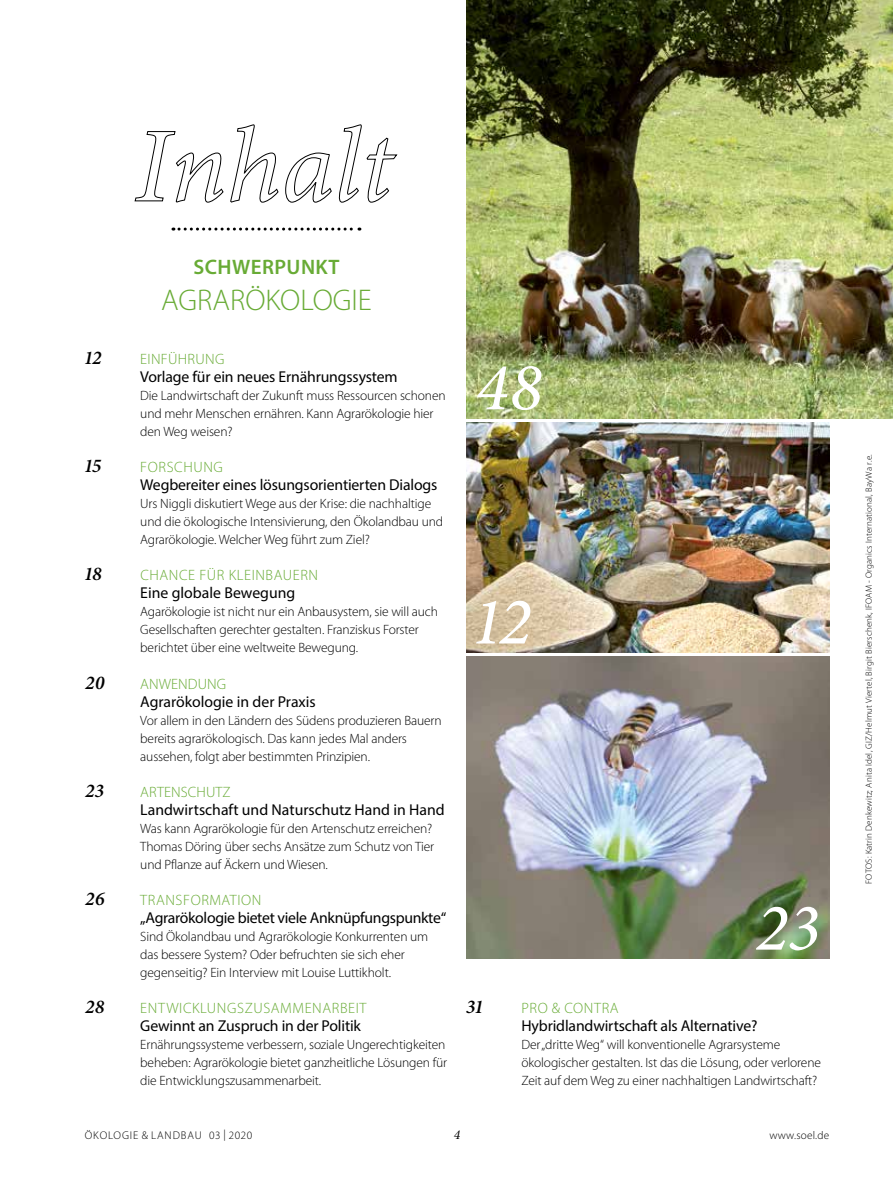
<style>
.page{position:relative;width:893px;height:1191px;background:#fff}
.page>*{position:absolute;margin:0;border:0;box-sizing:border-box;transform-origin:0 0}
.t1{font:italic 500 68.25px "Minion Pro";color:#fff}
.t2{font:italic 500 67.5px "Minion Pro";color:#fff}
.t3{font:300 30px "Myriad Pro";color:#68ab35}
.t4{font:600 21px "Myriad Pro";letter-spacing:.02em;color:#68ab35}
.t5{font:italic 600 19.5px "Minion Pro";letter-spacing:.01em;color:#000}
.t6{font:15.75px "Myriad Pro";letter-spacing:-.01em;color:#000}
.t7{font:300 15px "Myriad Pro";letter-spacing:.04em;color:#68ab35}
.t8{font:300 15px "Myriad Pro";letter-spacing:.005em;color:#68ab35}
.t9{font:300 15px "Myriad Pro";letter-spacing:.02em;color:#68ab35}
.t10{font:300 13.5px/18px "Myriad Pro";letter-spacing:-.01em;color:#000}
.t11{font:italic 13.5px "Minion Pro";color:#000}
.t12{font:300 11.25px "Myriad Pro";letter-spacing:.08em;color:#000}
.t13{font:300 11.25px "Myriad Pro";letter-spacing:.02em;color:#000}
.t14{font:300 9px "Myriad Pro";letter-spacing:.015em;color:#000}
</style>
<div class="page">
<svg style="left:134px;top:124px;width:264px;height:79px"></svg>
<svg style="left:173px;top:227px;width:187px;height:3px"></svg>
<img style="left:466px;top:0;width:427px;height:418px">
<img style="left:466px;top:423px;width:363px;height:229px">
<img style="left:466px;top:656px;width:363px;height:302px">
<h3 class="t4" style="left:194px;top:254px;width:148px">SCHWERPUNKT</h3>
<h3 class="t3" style="left:161px;top:284px;width:212px">AGRARÖKOLOGIE</h3>
<h3 class="t5" style="left:85px;top:344px;width:18px">12</h3>
<p class="t9" style="left:140px;top:351px;width:86px">EINFÜHRUNG</p>
<p class="t6" style="left:140px;top:367px;width:259px">Vorlage für ein neues Ernährungssystem</p>
<p class="t10" style="left:140px;top:387px;width:307px">Die Landwirtschaft der Zukunft muss Ressourcen schonen und mehr Menschen ernähren. Kann Agrarökologie hier den Weg weisen?</p>
<h3 class="t5" style="left:85px;top:452px;width:18px">15</h3>
<p class="t7" style="left:140px;top:459px;width:84px">FORSCHUNG</p>
<p class="t6" style="left:140px;top:475px;width:299px">Wegbereiter eines lösungsorientierten Dialogs</p>
<p class="t10" style="left:140px;top:495px;width:304px">Urs Niggli diskutiert Wege aus der Krise: die nachhaltige und die ökologische Intensivierung, den Ökolandbau und<br>Agrarökologie. Welcher Weg führt zum Ziel?</p>
<h3 class="t5" style="left:85px;top:560px;width:18px">18</h3>
<p class="t7" style="left:140px;top:567px;width:179px">CHANCE FÜR KLEINBAUERN</p>
<p class="t6" style="left:140px;top:583px;width:156px">Eine globale Bewegung</p>
<p class="t10" style="left:140px;top:603px;width:299px">Agarökologie ist nicht nur ein Anbausystem, sie will auch<br>Gesellschaften gerechter gestalten. Franziskus Forster berichtet über eine weltweite Bewegung.</p>
<h3 class="t5" style="left:85px;top:668px;width:21px">20</h3>
<p class="t8" style="left:140px;top:675px;width:87px">ANWENDUNG</p>
<p class="t6" style="left:140px;top:691px;width:177px">Agrarökologie in der Praxis</p>
<p class="t10" style="left:140px;top:711px;width:303px">Vor allem in den Ländern des Südens produzieren Bauern bereits agrarökologisch. Das kann jedes Mal anders aussehen, folgt aber bestimmten Prinzipien.</p>
<h3 class="t5" style="left:85px;top:776px;width:20px">23</h3>
<p class="t8" style="left:140px;top:783px;width:92px">ARTENSCHUTZ</p>
<p class="t6" style="left:140px;top:799px;width:306px">Landwirtschaft und Naturschutz Hand in Hand</p>
<p class="t10" style="left:140px;top:819px;width:295px">Was kann Agrarökologie für den Artenschutz erreichen?<br>Thomas Döring über sechs Ansätze zum Schutz von Tier und Pflanze auf Äckern und Wiesen.</p>
<h3 class="t5" style="left:85px;top:884px;width:21px">26</h3>
<p class="t7" style="left:140px;top:891px;width:123px">TRANSFORMATION</p>
<p class="t6" style="left:140px;top:907px;width:307px">„Agrarökologie bietet viele Anknüpfungspunkte“</p>
<p class="t10" style="left:140px;top:927px;width:289px">Sind Ökolandbau und Agrarökologie Konkurrenten um das bessere System? Oder befruchten sie sich eher gegenseitig? Ein Interview mit Louise Luttikholt.</p>
<h3 class="t5" style="left:85px;top:992px;width:21px">28</h3>
<p class="t7" style="left:140px;top:999px;width:228px">ENTWICKLUNGSZUSAMMENARBEIT</p>
<p class="t6" style="left:140px;top:1015px;width:222px">Gewinnt an Zuspruch in der Politik</p>
<p class="t10" style="left:140px;top:1035px;width:308px">Ernährungssysteme verbessern, soziale Ungerechtigkeiten beheben: Agrarökologie bietet ganzheitliche Lösungen für die Entwicklungszusammenarbeit.</p>
<h1 class="t1" style="left:475px;top:340px;width:69px">48</h1>
<h2 class="t2" style="left:475px;top:575px;width:57px">12</h2>
<h2 class="t2" style="left:756px;top:881px;width:65px">23</h2>
<h3 class="t5" style="left:466px;top:992px;width:18px">31</h3>
<p class="t7" style="left:521px;top:999px;width:99px">PRO &amp; CONTRA</p>
<p class="t6" style="left:521px;top:1015px;width:238px">Hybridlandwirtschaft als Alternative?</p>
<p class="t10" style="left:521px;top:1035px;width:301px">Der „dritte Weg“ will konventionelle Agrarsysteme ökologischer gestalten. Ist das die Lösung, oder verlorene<br>Zeit auf dem Weg zu einer nachhaltigen Landwirtschaft?</p>
<p class="t12" style="left:85px;top:1128px;width:169px">ÖKOLOGIE &amp; LANDBAU 03 | 2020</p>
<p class="t11" style="left:454px;top:1125px;width:8px">4</p>
<p class="t13" style="left:769px;top:1128px;width:61px">www.soel.de</p>
<p class="t14" style="left:864px;top:884px;width:431px;rotate:-90deg">FOTOS: Katrin Denkewitz; Anita Idel, GIZ/Helmut Viertel, Birgit Bierschenk, IFOAM - Organics International, BayWa r.e.</p>
</div>
